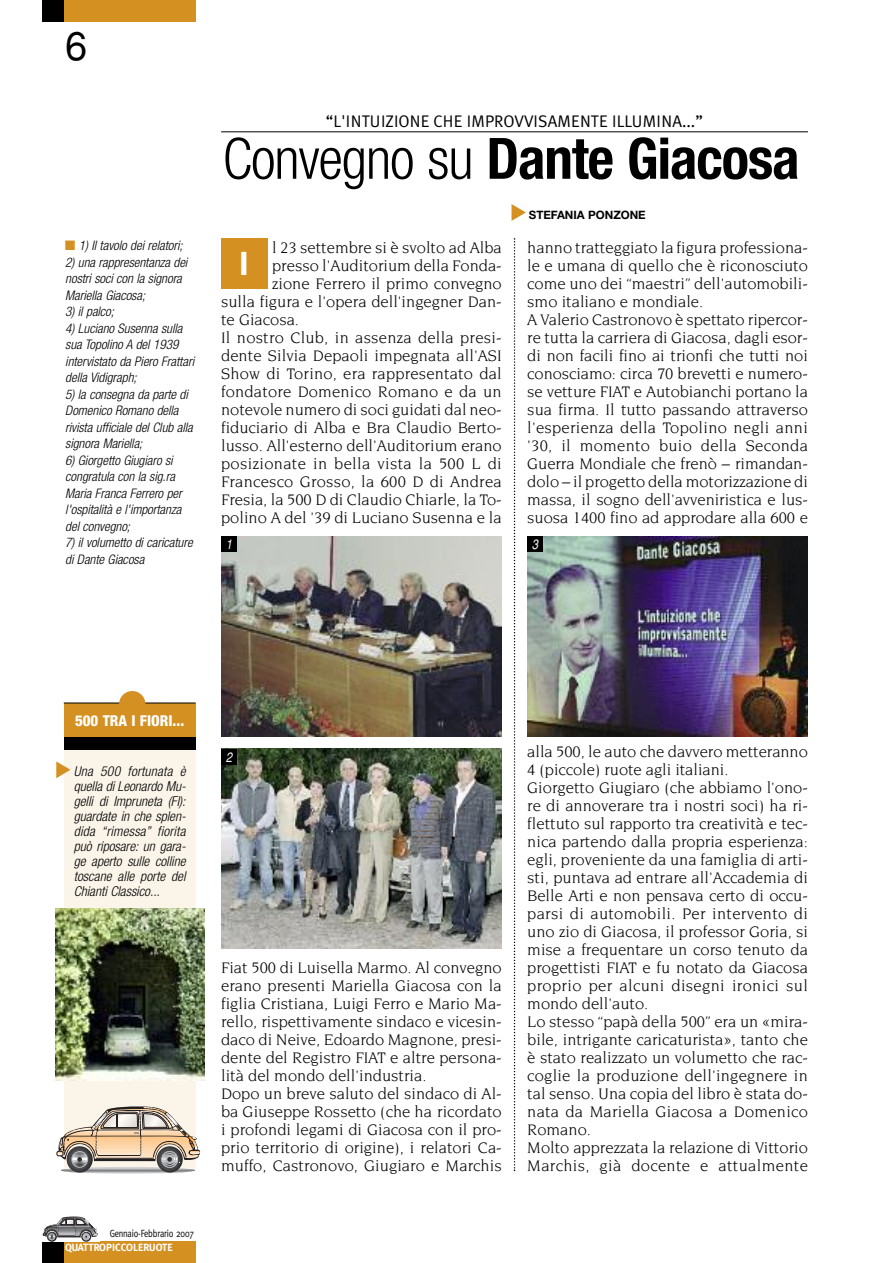
<style>
.page{position:relative;width:893px;height:1263px;background:#fff}
.page>*{position:absolute;margin:0;border:0;box-sizing:border-box;transform-origin:0 0}
.t1{font:700 condensed 57px "Helvetica Neue";letter-spacing:-.02em;color:#000}
.t2{font:39.9px "Helvetica";color:#000}
.t3{font:700 32.4px "Helvetica Neue";color:#fff}
.t4{font:16.8px "Meta Plus Normal";letter-spacing:.005em;color:#000}
.t5{font:16.5px/18px "Novarese";color:#000}
.t6{font:16.5px "Novarese";letter-spacing:.02em;color:#000}
.t7{font:800 condensed 15px "Helvetica Neue";color:#fff}
.t8{font:italic 300 condensed 13.65px/15px "Helvetica Neue";color:#000;text-align:justify}
.t9{font:italic 13.5px "Helvetica";color:#fff;scale:.85 1}
.t10{font:italic 300 condensed 13.2px/16.5px "Helvetica Neue";letter-spacing:-.005em;color:#000}
.t11{font:700 11.55px "Helvetica Neue";letter-spacing:-.005em;color:#000}
.t12{font:10.5px "Meta";letter-spacing:-.02em;color:#000;scale:.82 1}
.t13{font:700 10.5px "Meta";color:#fff}
.s1{font-family:"Monotype Sorts";font-weight:400;font-style:normal;font-stretch:normal;color:#d49021}
.s2{font-weight:300}
</style>
<div class="page">
<div style="left:64px;top:703px;width:132px;height:468px;background:#fbf4e9"></div>
<div style="left:64px;top:703px;width:132px;height:34px;background:#d49021"></div>
<div style="left:64px;top:737px;width:132px;height:13px;background:#000"></div>
<hr style="left:64px;top:703px;width:132px;height:1px;background:#000">
<div style="left:119px;top:691px;width:26px;height:26px;background:#d49021;border-radius:50%"></div>
<svg style="left:56px;top:761px;width:14px;height:17px"></svg>
<div style="left:43px;top:0;width:21px;height:21px;background:#000"></div>
<div style="left:64px;top:0;width:132px;height:21px;background:#d49021"></div>
<div style="left:43px;top:1242px;width:21px;height:21px;background:#000"></div>
<div style="left:64px;top:1242px;width:132px;height:21px;background:#d49021"></div>
<svg style="left:43px;top:1216px;width:55px;height:25px"></svg>
<hr style="left:221px;top:132px;width:587px;height:1px;background:#000">
<svg style="left:511px;top:204px;width:15px;height:17px"></svg>
<svg style="left:514px;top:238px;width:1px;height:933px"></svg>
<hr style="left:61px;top:1167px;width:134px;height:1px;background:#d1d2d4">
<hr style="left:61px;top:1168px;width:134px;height:1px;background:#c7c8ca">
<hr style="left:61px;top:1169px;width:134px;height:1px;background:#a5a6aa">
<hr style="left:61px;top:1170px;width:134px;height:1px;background:#808285">
<hr style="left:61px;top:1171px;width:134px;height:1px;background:#96989b">
<hr style="left:61px;top:1172px;width:134px;height:1px;background:#c4c5c7">
<hr style="left:61px;top:1173px;width:134px;height:1px;background:#dcdddf">
<img style="left:157px;top:1146px;width:26px;height:26px;border-radius:50%">
<div style="left:162px;top:1151px;width:16px;height:17px;border:1px solid #bcbdc0;border-radius:50%"></div>
<div style="left:161px;top:1151px;width:17px;height:17px;border:1px solid #bcbdc0;border-radius:50%"></div>
<img style="left:67px;top:1146px;width:26px;height:26px;border-radius:50%">
<div style="left:72px;top:1151px;width:16px;height:17px;border:1px solid #bcbdc0;border-radius:50%"></div>
<svg style="left:56px;top:1106px;width:144px;height:61px"></svg>
<div style="left:221px;top:238px;width:47px;height:50px;background:#d49021"></div>
<img style="left:221px;top:536px;width:281px;height:200px">
<div style="left:221px;top:536px;width:16px;height:16px;background:#000"></div>
<img style="left:221px;top:749px;width:281px;height:200px">
<div style="left:221px;top:749px;width:16px;height:15px;background:#000"></div>
<img style="left:527px;top:536px;width:281px;height:200px">
<div style="left:527px;top:536px;width:16px;height:16px;background:#000"></div>
<img style="left:55px;top:908px;width:149px;height:172px">
<h2 class="t2" style="left:65px;top:23px;width:24px">6</h2>
<p class="t10" style="left:65px;top:238px;width:119px"><span class="s1">■</span> 1) Il tavolo dei relatori;</p>
<p class="t10" style="left:65px;top:255px;width:124px">2) una rappresentanza dei nostri soci con la signora<br>Mariella Giacosa;</p>
<p class="t10" style="left:65px;top:304px;width:50px">3) il palco;</p>
<p class="t10" style="left:65px;top:321px;width:130px">4) Luciano Susenna sulla sua Topolino A del 1939 intervistato da Piero Frattari della Vidigraph;</p>
<p class="t10" style="left:65px;top:387px;width:129px">5) la consegna da parte di<br>Domenico Romano della rivista ufficiale del Club alla signora Mariella;</p>
<p class="t10" style="left:65px;top:453px;width:118px">6) Giorgetto Giugiaro si congratula con la sig.ra<br>Maria Franca Ferrero per l'ospitalità e l'importanza del convegno;</p>
<p class="t10" style="left:65px;top:535px;width:129px">7) il volumetto di caricature di Dante Giacosa</p>
<p class="t4" style="left:326px;top:111px;width:379px">“L'INTUIZIONE CHE IMPROVVISAMENTE ILLUMINA...”</p>
<h1 class="t1" style="left:223px;top:138px;width:578px"><span class="s2">Convegno su</span> Dante Giacosa</h1>
<p class="t5" style="left:272px;top:239px;width:231px">l 23 settembre si è svolto ad Alba</p>
<p class="t5" style="left:272px;top:257px;width:231px">presso l'Auditorium della Fonda-</p>
<p class="t5" style="left:272px;top:275px;width:231px">zione Ferrero il primo convegno</p>
<p class="t5" style="left:221px;top:293px;width:282px">sulla figura e l'opera dell'ingegner Dan-</p>
<p class="t5" style="left:221px;top:311px;width:79px">te Giacosa.</p>
<p class="t5" style="left:221px;top:329px;width:282px">Il nostro Club, in assenza della presi-</p>
<p class="t5" style="left:221px;top:347px;width:282px">dente Silvia Depaoli impegnata all'ASI</p>
<p class="t5" style="left:221px;top:365px;width:282px">Show di Torino, era rappresentato dal</p>
<p class="t5" style="left:221px;top:383px;width:282px">fondatore Domenico Romano e da un</p>
<p class="t5" style="left:221px;top:401px;width:282px">notevole numero di soci guidati dal neo-</p>
<p class="t5" style="left:221px;top:419px;width:282px">fiduciario di Alba e Bra Claudio Berto-</p>
<p class="t5" style="left:221px;top:437px;width:282px">lusso. All'esterno dell'Auditorium erano</p>
<p class="t6" style="left:221px;top:457px;width:282px">posizionate in bella vista la 500 L di</p>
<p class="t5" style="left:221px;top:473px;width:282px">Francesco Grosso, la 600 D di Andrea</p>
<p class="t5" style="left:221px;top:491px;width:282px">Fresia, la 500 D di Claudio Chiarle, la To-</p>
<p class="t5" style="left:221px;top:509px;width:282px">polino A del '39 di Luciano Susenna e la</p>
<h3 class="t3" style="left:239px;top:243px;width:11px">I</h3>
<p class="t9" style="left:226px;top:537px;width:9px">1</p>
<p class="t11" style="left:529px;top:208px;width:118px">STEFANIA PONZONE</p>
<p class="t5" style="left:527px;top:239px;width:282px">hanno tratteggiato la figura professiona&shy;le e umana di quello che è riconosciuto come uno dei “maestri” dell'automobili&shy;smo italiano e mondiale.<br>A Valerio Castronovo è spettato ripercor&shy;re tutta la carriera di Giacosa, dagli esor&shy;di non facili fino ai trionfi che tutti noi conosciamo: circa 70 brevetti e numero&shy;se vetture FIAT e Autobianchi portano la sua firma. Il tutto passando attraverso l'esperienza della Topolino negli anni '30, il momento buio della Seconda Guerra Mondiale che frenò – rimandan&shy;dolo – il progetto della motorizzazione di massa, il sogno dell'avveniristica e lus&shy;suosa 1400 fino ad approdare alla 600 e</p>
<p class="t9" style="left:532px;top:537px;width:9px">3</p>
<p class="t7" style="left:75px;top:715px;width:111px">500 TRA I FIORI...</p>
<p class="t8" style="left:74px;top:765px;width:113px">Una 500 fortunata è quella di Leonardo Mu&shy;gelli di Impruneta (FI): guardate in che splen&shy;dida “rimessa” fiorita può riposare: un gara&shy;ge aperto sulle colline toscane alle porte del Chianti Classico...</p>
<p class="t12" style="left:110px;top:1227px;width:104px">Gennaio-Febbrario 2007</p>
<p class="t13" style="left:65px;top:1242px;width:109px">QUATTROPICCOLERUOTE</p>
<p class="t9" style="left:226px;top:749px;width:9px">2</p>
<p class="t5" style="left:221px;top:959px;width:282px">Fiat 500 di Luisella Marmo. Al convegno erano presenti Mariella Giacosa con la figlia Cristiana, Luigi Ferro e Mario Ma&shy;rello, rispettivamente sindaco e vicesin&shy;daco di Neive, Edoardo Magnone, presi&shy;dente del Registro FIAT e altre persona&shy;lità del mondo dell'industria.<br>Dopo un breve saluto del sindaco di Al&shy;ba Giuseppe Rossetto (che ha ricordato i profondi legami di Giacosa con il pro&shy;prio territorio di origine), i relatori Ca&shy;muffo, Castronovo, Giugiaro e Marchis</p>
<p class="t5" style="left:527px;top:743px;width:282px">alla 500, le auto che davvero metteranno 4 (piccole) ruote agli italiani.<br>Giorgetto Giugiaro (che abbiamo l'ono&shy;re di annoverare tra i nostri soci) ha ri&shy;flettuto sul rapporto tra creatività e tec&shy;nica partendo dalla propria esperienza: egli, proveniente da una famiglia di arti&shy;sti, puntava ad entrare all'Accademia di Belle Arti e non pensava certo di occu&shy;parsi di automobili. Per intervento di uno zio di Giacosa, il professor Goria, si mise a frequentare un corso tenuto da progettisti FIAT e fu notato da Giacosa proprio per alcuni disegni ironici sul mondo dell'auto.<br>Lo stesso “papà della 500” era un «mira&shy;bile, intrigante caricaturista», tanto che è stato realizzato un volumetto che rac&shy;coglie la produzione dell'ingegnere in tal senso. Una copia del libro è stata do&shy;nata da Mariella Giacosa a Domenico Romano.<br>Molto apprezzata la relazione di Vittorio Marchis, già docente e attualmente</p>
</div>
